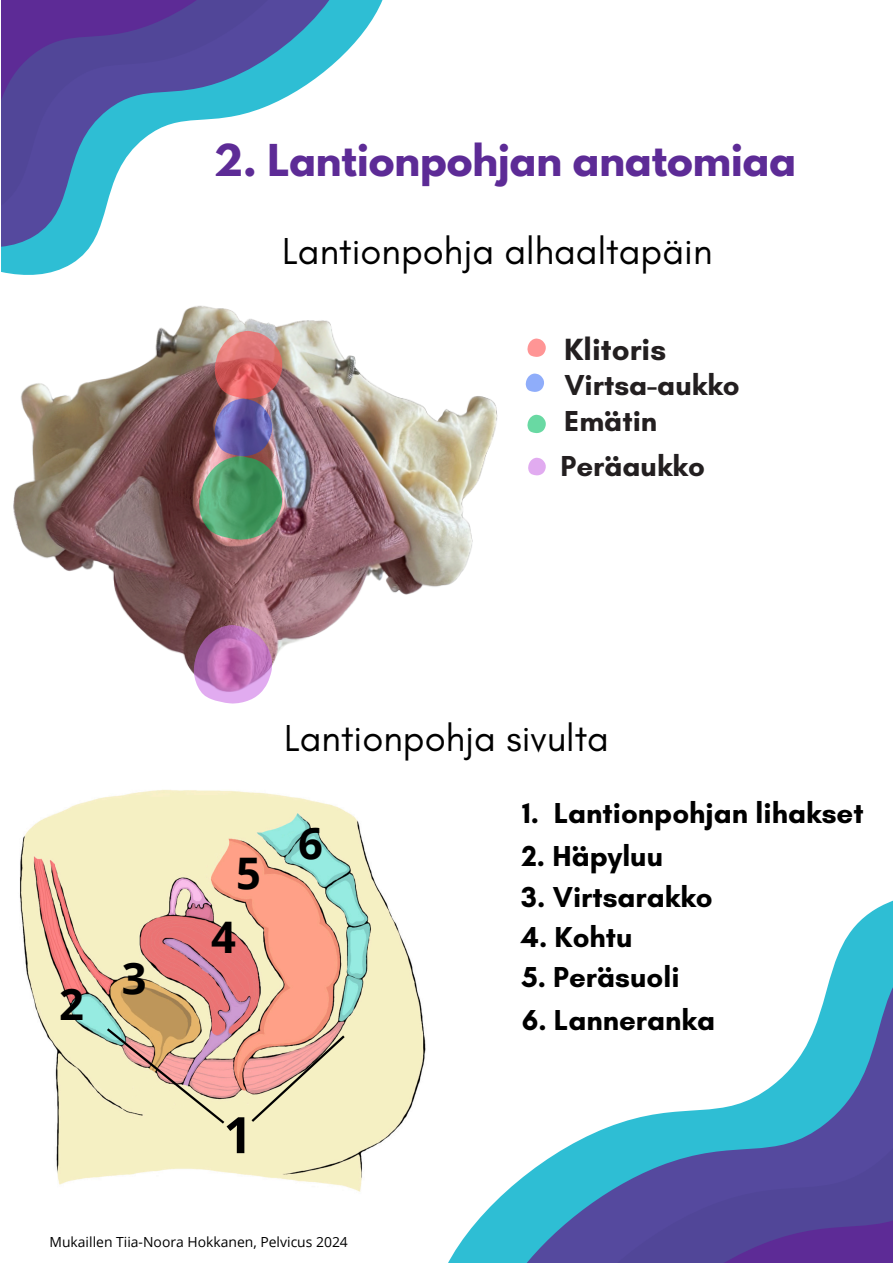
<style>
.page{position:relative;width:893px;height:1263px;background:#fff}
.page>*{position:absolute;margin:0;border:0;box-sizing:border-box;transform-origin:0 0}
.t1{font:700 50.25px "Open Sans";color:#000}
.t2{font:700 43.5px "Open Sans";color:#000}
.t3{font:700 38.92px "League Spartan";color:#5d2b96}
.t4{font:38.25px "Glacial Indifference";color:#000}
.t5{font:700 31.28px "Glacial Indifference";color:#231f20}
.t6{font:700 29.4px "Glacial Indifference";color:#000}
.t7{font:700 29.4px "Glacial Indifference";color:#231f20}
.t8{font:13.95px "Open Sans";color:#000}
</style>
<div class="page">
<svg style="left:1px;top:0;width:381px;height:275px"></svg>
<svg style="left:1px;top:0;width:328px;height:247px"></svg>
<svg style="left:1px;top:0;width:267px;height:206px"></svg>
<svg style="left:1px;top:0;width:196px;height:101px;background:#553f9a"></svg>
<svg style="left:448px;top:900px;width:445px;height:363px"></svg>
<svg style="left:515px;top:933px;width:378px;height:330px"></svg>
<svg style="left:601px;top:990px;width:292px;height:273px"></svg>
<svg style="left:700px;top:1137px;width:193px;height:126px;background:#53479c"></svg>
<img style="left:13px;top:305px;width:485px;height:399px">
<img style="left:199px;top:331px;width:83px;height:208px">
<svg style="left:194px;top:625px;width:78px;height:78px;background:#c181ba"></svg>
<svg style="left:527px;top:338px;width:19px;height:19px"></svg>
<svg style="left:525px;top:374px;width:19px;height:18px"></svg>
<svg style="left:527px;top:415px;width:19px;height:18px"></svg>
<svg style="left:528px;top:458px;width:17px;height:17px"></svg>
<img style="left:20px;top:790px;width:406px;height:402px">
<svg style="left:104px;top:1026px;width:123px;height:100px;background:#dfc6a7"></svg>
<svg style="left:249px;top:1033px;width:98px;height:91px;background:#e6c6a8"></svg>
<svg style="left:448px;top:1197px;width:10px;height:35px"></svg>
<p class="t3" style="left:214px;top:141px;width:584px">2. Lantionpohjan anatomiaa</p>
<p class="t4" style="left:282px;top:228px;width:432px">Lantionpohja alhaaltapäin</p>
<p class="t5" style="left:564px;top:331px;width:103px">Klitoris</p>
<p class="t7" style="left:564px;top:367px;width:177px">Virtsa-aukko</p>
<p class="t7" style="left:564px;top:403px;width:94px">Emätin</p>
<p class="t7" style="left:560px;top:448px;width:146px">Peräaukko</p>
<p class="t2" style="left:59px;top:973px;width:26px">2</p>
<p class="t2" style="left:122px;top:947px;width:26px">3</p>
<h3 class="t2" style="left:236px;top:842px;width:26px">5</h3>
<h1 class="t2" style="left:211px;top:907px;width:26px">4</h1>
<p class="t4" style="left:284px;top:714px;width:326px">Lantionpohja sivulta</p>
<h3 class="t2" style="left:298px;top:812px;width:26px">6</h3>
<h3 class="t6" style="left:522px;top:795px;width:343px">1. Lantionpohjan lihakset</h3>
<h3 class="t6" style="left:522px;top:838px;width:143px">2. Häpyluu</h3>
<h2 class="t6" style="left:521px;top:879px;width:193px">3. Virtsarakko</h2>
<h2 class="t6" style="left:521px;top:919px;width:113px">4. Kohtu</h2>
<p class="t6" style="left:522px;top:959px;width:159px">5. Peräsuoli</p>
<p class="t6" style="left:522px;top:1002px;width:195px">6. Lanneranka</p>
<p class="t1" style="left:224px;top:1099px;width:30px">1</p>
<p class="t8" style="left:49px;top:1232px;width:300px">Mukaillen Tiia-Noora Hokkanen, Pelvicus 2024</p>
</div>
